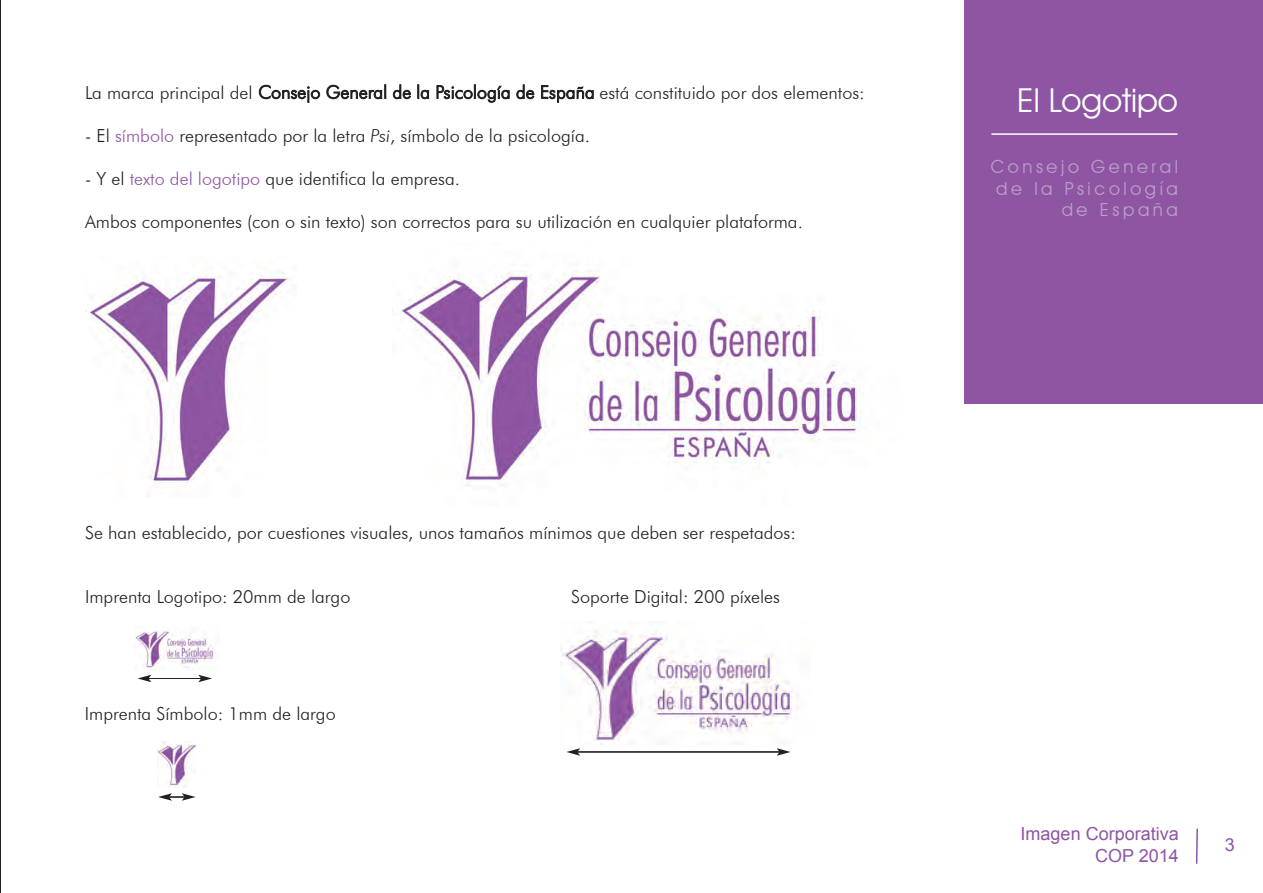
<style>
.page{position:relative;width:1263px;height:893px;background:#fff}
.page>*{position:absolute;margin:0;border:0;box-sizing:border-box;transform-origin:0 0}
.t1{font:33px "Avant Garde IT Cby BT";color:#fff}
.t2{font:300 18px "Futura BT";color:#231f20}
.t3{font:18px/21.6px "Avant Garde IT Cby BT";letter-spacing:.2em;color:#bc9fca;text-align:right}
.t4{font:18px/21.6px "Arial";color:#8e55a3;text-align:right}
.s1{color:#8e55a3}
.s2{font-style:italic}
</style>
<div class="page">
<hr style="left:0;top:0;width:1px;height:893px;background:#231f20">
<div style="left:965px;top:0;width:298px;height:404px;background:#8e55a3"></div>
<hr style="left:991px;top:133px;width:186px;height:2px;background:#fff">
<img style="left:85px;top:270px;width:209px;height:218px">
<img style="left:397px;top:270px;width:466px;height:219px">
<img style="left:135px;top:626px;width:85px;height:44px">
<img style="left:158px;top:742px;width:38px;height:45px">
<img style="left:560px;top:630px;width:239px;height:114px">
<svg style="left:158px;top:793px;width:38px;height:8px"></svg>
<svg style="left:138px;top:675px;width:74px;height:7px"></svg>
<svg style="left:566px;top:748px;width:224px;height:8px"></svg>
<svg style="left:1195px;top:828px;width:3px;height:36px"></svg>
<p class="t2" style="left:85px;top:81px;width:781px">La marca principal del Consejo General de la Psicología de España está constituido por dos elementos:</p>
<p class="t2" style="left:85px;top:125px;width:506px">- El <span class="s1">símbolo</span> representado por la letra <span class="s2">Psi</span>, símbolo de la psicología.</p>
<p class="t2" style="left:85px;top:168px;width:376px">- Y el <span class="s1">texto del logotipo</span> que identifica la empresa.</p>
<p class="t2" style="left:85px;top:211px;width:719px">Ambos componentes (con o sin texto) son correctos para su utilización en cualquier plataforma.</p>
<p class="t2" style="left:85px;top:521px;width:712px">Se han establecido, por cuestiones visuales, unos tamaños mínimos que deben ser respetados:</p>
<p class="t2" style="left:85px;top:586px;width:267px">Imprenta Logotipo: 20mm de largo</p>
<p class="t2" style="left:571px;top:586px;width:210px">Soporte Digital: 200 píxeles</p>
<p class="t2" style="left:85px;top:702px;width:252px">Imprenta Símbolo: 1mm de largo</p>
<h1 class="t1" style="left:1017px;top:81px;width:162px">El Logotipo</h1>
<p class="t3" style="left:991px;top:156px;width:189px">Consejo General de la Psicología de España</p>
<p class="t4" style="left:1021px;top:823px;width:160px">Imagen Corporativa<br>COP 2014</p>
<p class="t4" style="left:1225px;top:834px;width:12px">3</p>
</div>
